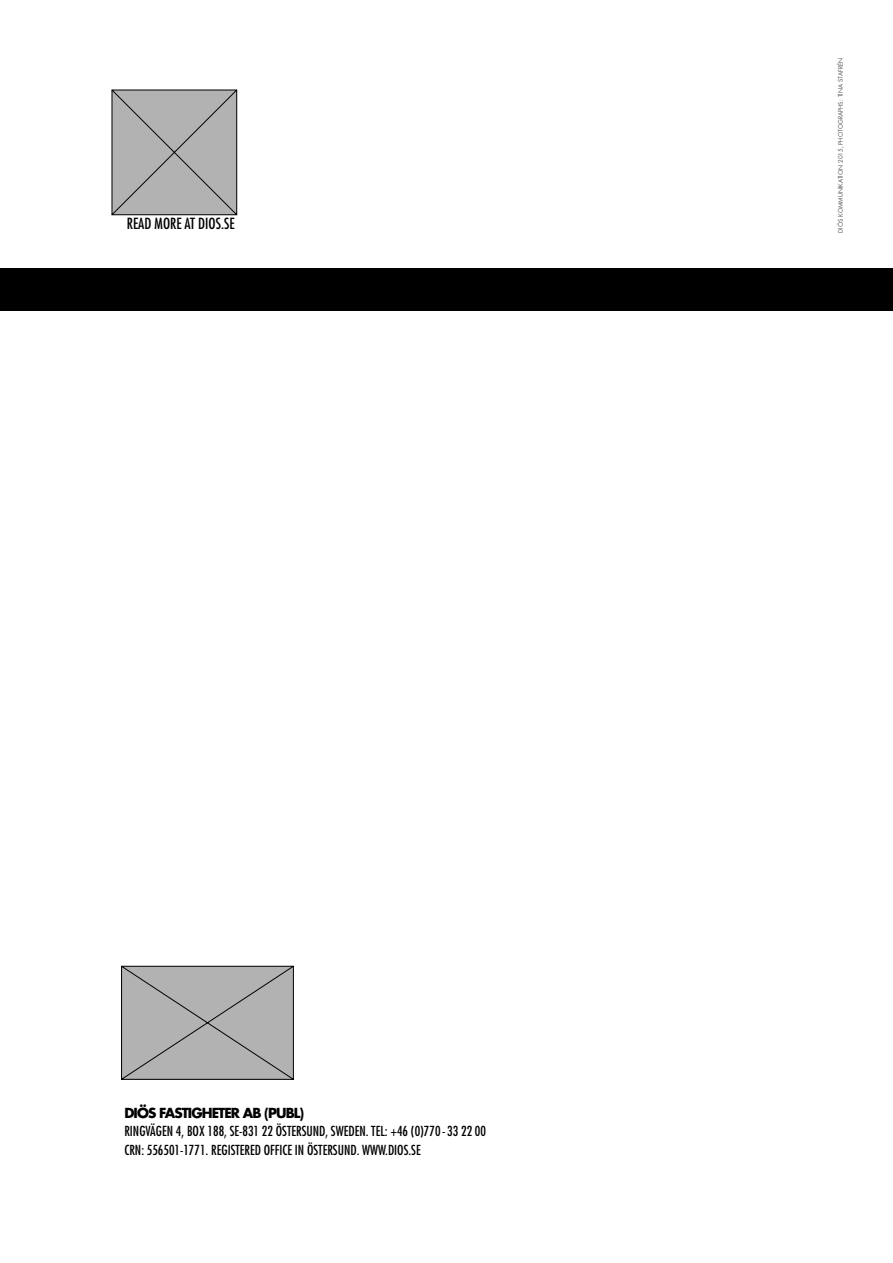
<style>
.page{position:relative;width:893px;height:1263px;background:#fff}
.page>*{position:absolute;margin:0;border:0;box-sizing:border-box;transform-origin:0 0}
.t1{font:condensed 15px "Futura Std";color:#000}
.t2{font:condensed 13.5px/18.6px "Futura Std";color:#000}
.t3{font:700 13.5px "Futura Std";letter-spacing:-.07em;color:#000}
.t4{font:6px "Futura Std";color:#575756}
</style>
<div class="page">
<svg style="left:121px;top:965px;width:173px;height:115px;background:#aaa9a9"></svg>
<div style="left:0;top:268px;width:893px;height:42px;background:#000"></div>
<svg style="left:111px;top:89px;width:126px;height:126px;background:#abaaaa"></svg>
<p class="t1" style="left:127px;top:215px;width:109px">READ MORE AT DIOS.SE</p>
<p class="t3" style="left:124px;top:1104px;width:181px">DIÖS FASTIGHETER AB (PUBL)</p>
<p class="t2" style="left:124px;top:1122px;width:363px">RINGVÄGEN 4, BOX 188, SE-831 22 ÖSTERSUND, SWEDEN. TEL: +46 (0)770 - 33 22 00<br>CRN: 556501-1771. REGISTERED OFFICE IN ÖSTERSUND. WWW.DIOS.SE</p>
<p class="t4" style="left:837px;top:233px;width:176px;rotate:-90deg">DIÖS KOMMUNIKATION 2015, PHOTOGRAPHS: TINA STAFRÉN</p>
</div>
